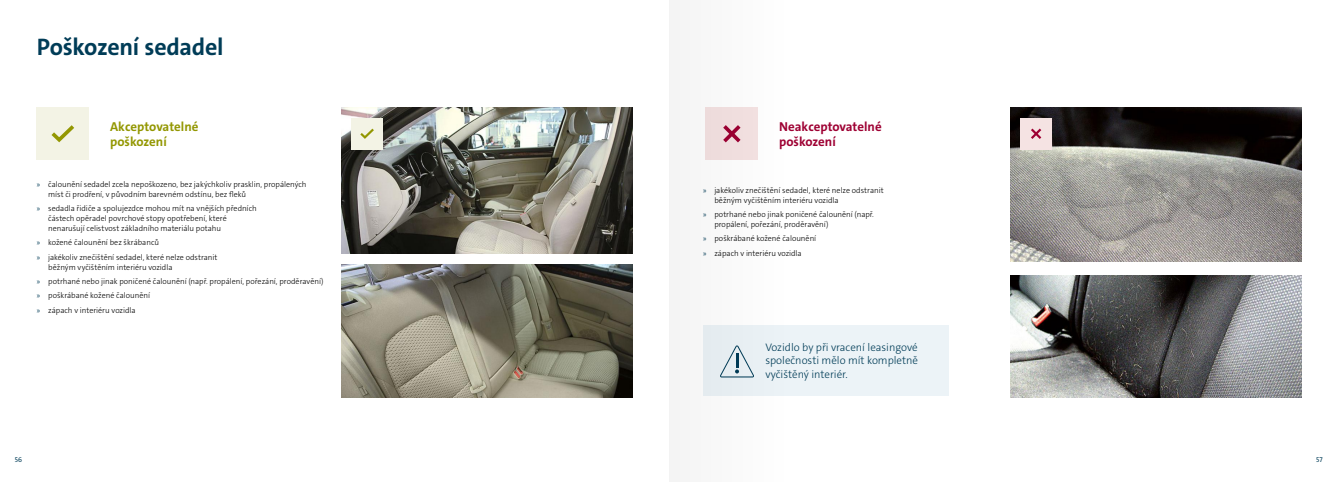
<style>
.page{position:relative;width:1338px;height:482px;background:#fff}
.page>*{position:absolute;margin:0;border:0;box-sizing:border-box;transform-origin:0 0}
.t1{font:700 24px "VWAG The Sans";letter-spacing:-.015em;color:#003c57}
.t2{font:700 13px/15.6px "VWAG The Sans";color:#9e0033}
.t3{font:700 13px/15.6px "VWAG The Sans";color:#939702}
.t4{font:300 11px/13.2px "VWAG The Sans";color:#003c57;text-align:justify}
.t5{font:300 8px/10px "VWAG The Sans";color:#000}
.t6{font:7px "VWAG The Sans";color:#003c57}
.s1{font-family:"Myriad Pro";font-weight:400;color:#003c57}
</style>
<div class="page">
<img style="left:342px;top:265px;width:290px;height:133px">
<img style="left:342px;top:108px;width:290px;height:145px">
<img style="left:1011px;top:108px;width:290px;height:153px">
<img style="left:1011px;top:275px;width:290px;height:123px">
<div style="left:37px;top:108px;width:52px;height:52px;background:#f3f3e5"></div>
<svg style="left:51px;top:125px;width:24px;height:18px"></svg>
<div style="left:351px;top:118px;width:32px;height:31px;background:#f3f3e5"></div>
<svg style="left:360px;top:128px;width:14px;height:11px"></svg>
<div style="left:1020px;top:118px;width:32px;height:31px;background:#f5e3e3"></div>
<svg style="left:1031px;top:128px;width:11px;height:11px"></svg>
<div style="left:703px;top:325px;width:245px;height:71px;background:#ecf3f7"></div>
<svg style="left:669px;top:0;width:89px;height:482px;fill:#f6f6f6"></svg>
<h1 class="t1" style="left:37px;top:31px;width:188px">Poškození sedadel</h1>
<h2 class="t3" style="left:110px;top:119px;width:90px">Akceptovatelné poškození</h2>
<h2 class="t2" style="left:779px;top:119px;width:104px">Neakceptovatelné poškození</h2>
<p class="t5" style="left:714px;top:185px;width:171px;text-indent:-11px"><span class="s1">»</span> jakékoliv znečištění sedadel, které nelze odstranit běžným vyčištěním interiéru vozidla</p>
<p class="t5" style="left:714px;top:209px;width:161px;text-indent:-11px"><span class="s1">»</span> potrhané nebo jinak poničené čalounění (např. propálení, pořezání, proděravění)</p>
<p class="t5" style="left:703px;top:232px;width:115px;line-height:14.3px"><span class="s1">»</span> poškrábané kožené čalounění <span class="s1">»</span> zápach v interiéru vozidla</p>
<p class="t5" style="left:48px;top:179px;width:260px;text-indent:-11px"><span class="s1">»</span> čalounění sedadel zcela nepoškozeno, bez jakýchkoliv prasklin, propálených míst či prodření, v původním barevném odstínu, bez fleků</p>
<p class="t5" style="left:48px;top:204px;width:210px;text-indent:-11px"><span class="s1">»</span> sedadla řidiče a spolujezdce mohou mít na vnějších předních částech opěradel povrchové stopy opotřebení, které nenarušují celistvost základního materiálu potahu</p>
<p class="t5" style="left:37px;top:236px;width:182px;line-height:14.3px"><span class="s1">»</span> kožené čalounění bez škrábanců<br><span class="s1">»</span> jakékoliv znečištění sedadel, které nelze odstranit</p>
<p class="t5" style="left:37px;top:260px;width:288px;line-height:14.3px;text-indent:11px">běžným vyčištěním interiéru vozidla<br><span class="s1">»</span> potrhané nebo jinak poničené čalounění (např. propálení, pořezání, proděravění) <span class="s1">»</span> poškrábané kožené čalounění<br><span class="s1">»</span> zápach v interiéru vozidla</p>
<h3 class="t4" style="left:765px;top:341px;width:154px">Vozidlo by při vracení leasingové společnosti mělo mít kompletně vyčištěný interiér.</h3>
<p class="t6" style="left:15px;top:455px;width:9px">56</p>
<p class="t6" style="left:1316px;top:455px;width:8px">57</p>
</div>
